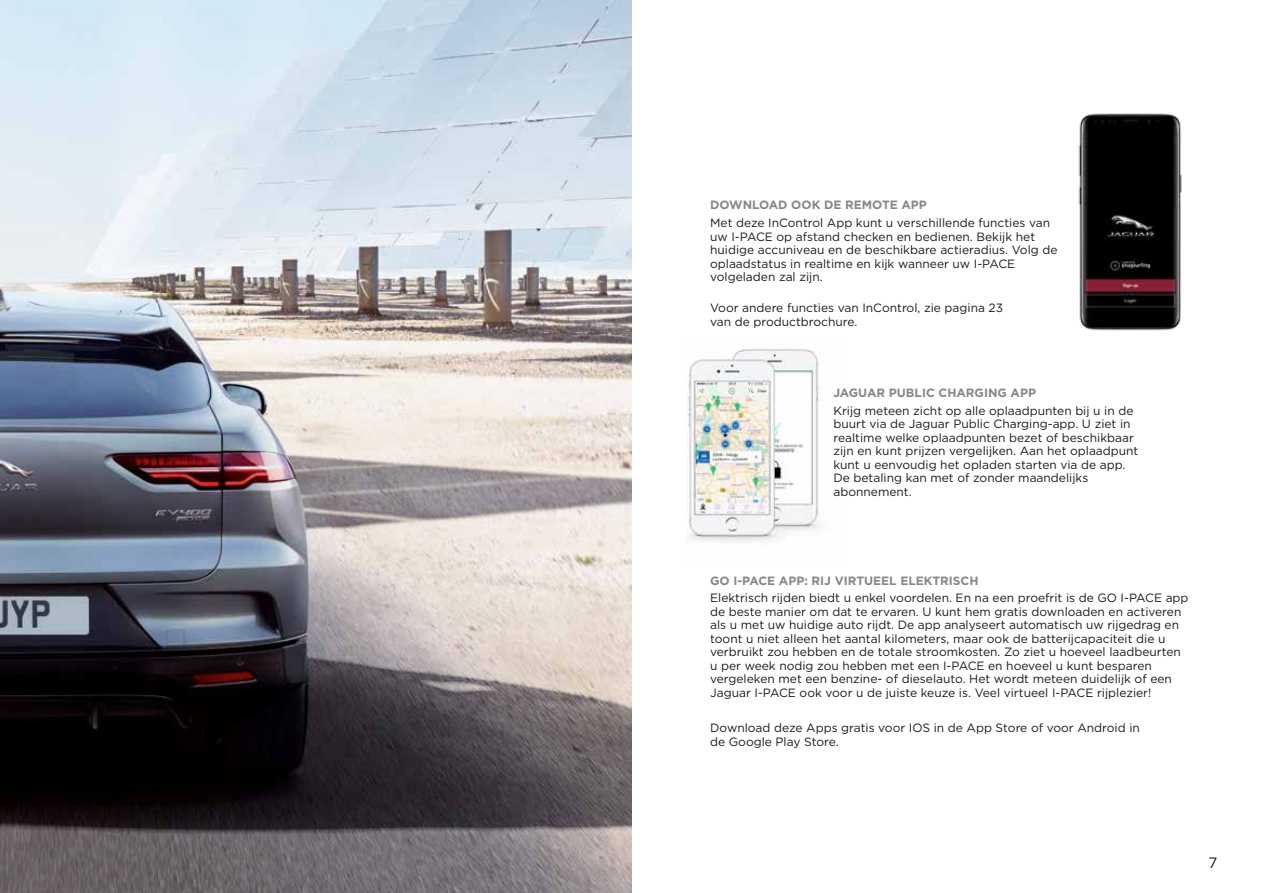
<style>
.page{position:relative;width:1263px;height:893px;background:#fff}
.page>*{position:absolute;margin:0;border:0;box-sizing:border-box;transform-origin:0 0}
.t1{font:15px "Gotham";color:#1a1a18}
.t2{font:12px/13.5px "Gotham";color:#1a1a18}
.t3{font:700 12px "Gotham";color:#878786}
</style>
<div class="page">
<img style="left:685px;top:348px;width:134px;height:194px">
<img style="left:0;top:0;width:631px;height:893px">
<img style="left:1078px;top:113px;width:104px;height:218px">
<p class="t3" style="left:710px;top:197px;width:218px">DOWNLOAD OOK DE REMOTE APP</p>
<p class="t2" style="left:710px;top:216px;width:349px">Met deze InControl App kunt u verschillende functies van uw I-PACE op afstand checken en bedienen. Bekijk het huidige accuniveau en de beschikbare actieradius. Volg de oplaadstatus in realtime en kijk wanneer uw I-PACE volgeladen zal zijn.</p>
<p class="t2" style="left:710px;top:301px;width:294px">Voor andere functies van InControl, zie pagina 23 van de productbrochure.</p>
<p class="t3" style="left:833px;top:385px;width:204px">JAGUAR PUBLIC CHARGING APP</p>
<p class="t2" style="left:833px;top:403px;width:306px">Krijg meteen zicht op alle oplaadpunten bij u in de buurt via de Jaguar Public Charging-app. U ziet in realtime welke oplaadpunten bezet of beschikbaar zijn en kunt prijzen vergelijken. Aan het oplaadpunt kunt u eenvoudig het opladen starten via de app.<br>De betaling kan met of zonder maandelijks abonnement.</p>
<p class="t3" style="left:710px;top:572px;width:270px">GO I-PACE APP: RIJ VIRTUEEL ELEKTRISCH</p>
<p class="t2" style="left:710px;top:591px;width:480px">Elektrisch rijden biedt u enkel voordelen. En na een proefrit is de GO I-PACE app de beste manier om dat te ervaren. U kunt hem gratis downloaden en activeren als u met uw huidige auto rijdt. De app analyseert automatisch uw rijgedrag en toont u niet alleen het aantal kilometers, maar ook de batterijcapaciteit die u verbruikt zou hebben en de totale stroomkosten. Zo ziet u hoeveel laadbeurten u per week nodig zou hebben met een I-PACE en hoeveel u kunt besparen vergeleken met een benzine- of dieselauto. Het wordt meteen duidelijk of een Jaguar I-PACE ook voor u de juiste keuze is. Veel virtueel I-PACE rijplezier!</p>
<p class="t2" style="left:710px;top:721px;width:431px">Download deze Apps gratis voor IOS in de App Store of voor Android in de Google Play Store.</p>
<p class="t1" style="left:1209px;top:853px;width:10px">7</p>
</div>
